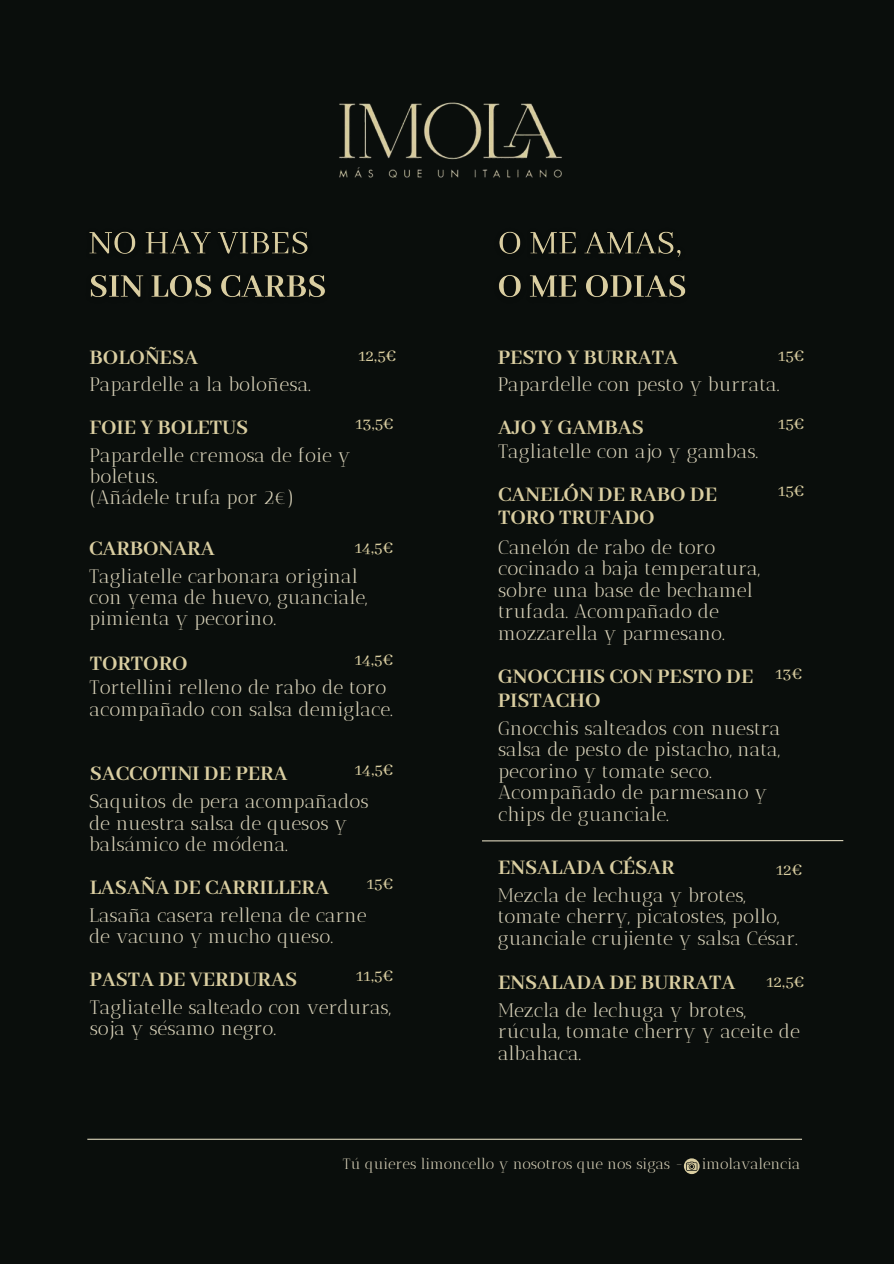
<style>
.page{position:relative;width:894px;height:1264px;background:#fff}
.page>*{position:absolute;margin:0;border:0;box-sizing:border-box;transform-origin:0 0}
.t1{font:700 22.5px/23.7px "Abhaya Libre";color:#dacea1}
.t2{font:19.5px/21.3px "Antic Didone";color:#dbd4bb}
.t3{font:18px "Abhaya Libre";color:#dacea1}
.t4{font:15px "Antic Didone";color:#dbd4bb}
</style>
<div class="page">
<div style="left:0;top:0;width:893px;height:1263px;background:#0a0e0c"></div>
<img style="left:339px;top:102px;width:223px;height:76px">
<hr style="left:87px;top:1138px;width:714px;height:1px;background:#dbd4bb">
<img style="left:89px;top:231px;width:236px;height:66px">
<img style="left:499px;top:231px;width:187px;height:66px">
<svg style="left:683px;top:1158px;width:16px;height:16px"></svg>
<hr style="left:482px;top:840px;width:361px;height:1px;background:#dbd4bb">
<p class="t1" style="left:90px;top:346px;width:110px">BOLOÑESA</p>
<h2 class="t3" style="left:358px;top:345px;width:39px">12,5€</h2>
<h3 class="t2" style="left:89px;top:373px;width:223px">Papardelle a la boloñesa.</h3>
<h3 class="t1" style="left:90px;top:416px;width:160px">FOIE Y BOLETUS</h3>
<h2 class="t1" style="left:497px;top:346px;width:182px">PESTO Y BURRATA</h2>
<h3 class="t2" style="left:497px;top:373px;width:283px">Papardelle con pesto y burrata.</h3>
<h3 class="t3" style="left:777px;top:346px;width:28px">15€</h3>
<h3 class="t3" style="left:355px;top:414px;width:40px">13,5€</h3>
<h3 class="t3" style="left:777px;top:414px;width:28px">15€</h3>
<h2 class="t1" style="left:498px;top:416px;width:147px">AJO Y GAMBAS</h2>
<h3 class="t2" style="left:498px;top:441px;width:262px">Tagliatelle con ajo y gambas.</h3>
<h3 class="t2" style="left:90px;top:444px;width:262px">Papardelle cremosa de foie y boletus.<br>(Añádele trufa por 2€)</h3>
<h2 class="t1" style="left:498px;top:483px;width:220px">CANELÓN DE RABO DE<br>TORO TRUFADO</h2>
<h3 class="t2" style="left:498px;top:536px;width:263px">Canelón de rabo de toro cocinado a baja temperatura, sobre una base de bechamel trufada. Acompañado de mozzarella y parmesano.</h3>
<h3 class="t1" style="left:497px;top:666px;width:257px">GNOCCHIS CON PESTO DE<br>PISTACHO</h3>
<h2 class="t2" style="left:498px;top:717px;width:284px">Gnocchis salteados con nuestra salsa de pesto de pistacho, nata, pecorino y tomate seco.<br>Acompañado de parmesano y chips de guanciale.</h2>
<h2 class="t3" style="left:777px;top:481px;width:28px">15€</h2>
<h2 class="t1" style="left:89px;top:537px;width:127px">CARBONARA</h2>
<h2 class="t3" style="left:355px;top:537px;width:40px">14,5€</h2>
<h2 class="t2" style="left:89px;top:565px;width:280px">Tagliatelle carbonara original con yema de huevo, guanciale, pimienta y pecorino.</h2>
<h3 class="t1" style="left:90px;top:652px;width:99px">TORTORO</h3>
<h3 class="t2" style="left:90px;top:677px;width:305px">Tortellini relleno de rabo de toro acompañado con salsa demiglace.</h3>
<p class="t3" style="left:355px;top:649px;width:40px">14,5€</p>
<h3 class="t3" style="left:775px;top:664px;width:28px">13€</h3>
<h2 class="t3" style="left:355px;top:760px;width:40px">14,5€</h2>
<h3 class="t1" style="left:90px;top:763px;width:199px">SACCOTINI DE PERA</h3>
<h3 class="t2" style="left:89px;top:790px;width:281px">Saquitos de pera acompañados de nuestra salsa de quesos y balsámico de módena.</h3>
<h2 class="t1" style="left:90px;top:876px;width:241px">LASAÑA DE CARRILLERA</h2>
<h3 class="t1" style="left:498px;top:856px;width:178px">ENSALADA CÉSAR</h3>
<h2 class="t2" style="left:497px;top:884px;width:301px">Mezcla de lechuga y brotes, tomate cherry, picatostes, pollo, guanciale crujiente y salsa César.</h2>
<h3 class="t1" style="left:498px;top:971px;width:239px">ENSALADA DE BURRATA</h3>
<h3 class="t2" style="left:498px;top:999px;width:303px">Mezcla de lechuga y brotes, rúcula, tomate cherry y aceite de albahaca.</h3>
<h3 class="t3" style="left:775px;top:860px;width:28px">12€</h3>
<h3 class="t3" style="left:367px;top:874px;width:28px">15€</h3>
<h3 class="t2" style="left:89px;top:904px;width:279px">Lasaña casera rellena de carne de vacuno y mucho queso.</h3>
<h3 class="t3" style="left:356px;top:966px;width:39px">11,5€</h3>
<h3 class="t1" style="left:89px;top:968px;width:209px">PASTA DE VERDURAS</h3>
<h2 class="t3" style="left:766px;top:972px;width:39px">12,5€</h2>
<h3 class="t2" style="left:90px;top:996px;width:303px">Tagliatelle salteado con verduras, soja y sésamo negro.</h3>
<h3 class="t4" style="left:343px;top:1154px;width:458px">Tú quieres limoncello y nosotros que nos sigas - imolavalencia</h3>
</div>
